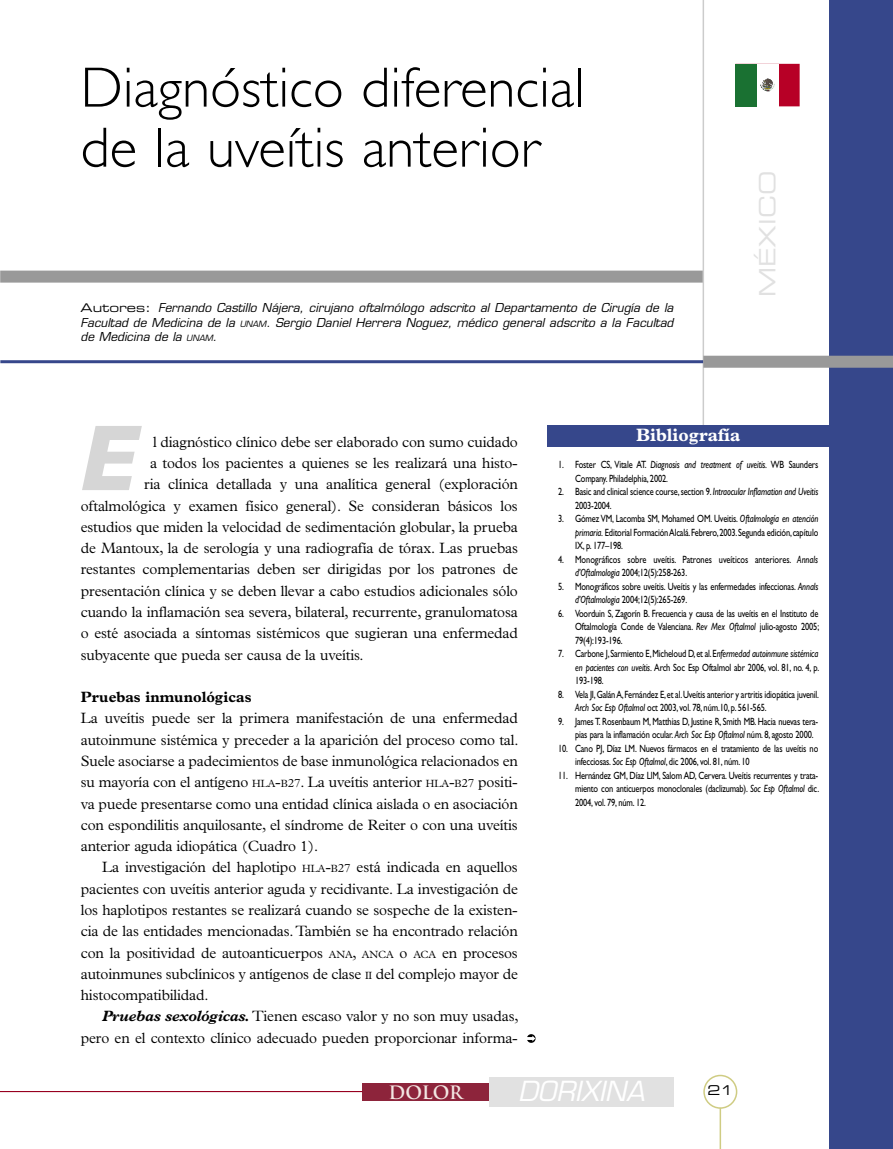
<style>
.page{position:relative;width:893px;height:1149px;background:#fff}
.page>*{position:absolute;margin:0;border:0;box-sizing:border-box;transform-origin:0 0}
.t1{font:italic 700 85.5px "Eurostile";color:#d6d6d6}
.t2{font:300 57px/60px "Gill Sans";color:#000}
.t3{font:italic 27px "Eurostile";color:#fff}
.t4{font:22.5px "Eurostile Extended Two";color:#e1e1e1}
.t5{font:700 18px "Plantin";color:#fff}
.t6{font:700 18px "Trajan";letter-spacing:-.005em;color:#f3e7e3}
.t7{font:300 15px/21.3px "Plantin";letter-spacing:-.01em;color:#000;text-align:justify}
.t8{font:700 15px "Plantin";color:#000}
.t9{font:13.5px "Eurostile Extended Two";color:#000}
.t10{font:italic 12px/14.4px "Eurostile";color:#000;text-align:justify}
.t11{font:10.5px/13.5px "Gill Sans";letter-spacing:-.02em;color:#000;scale:.8 1}
.s1{font-family:"Eurostile Extended Two";font-style:normal}
.s2{font-size:8.4px}
.s3{font-size:10.5px}
.s4{font-size:12px}
.s5{font-weight:700;font-style:italic}
.s6{font-style:italic}
</style>
<div class="page">
<div style="left:362px;top:1082px;width:127px;height:17px;background:#8d243b"></div>
<div style="left:489px;top:1076px;width:185px;height:29px;background:#e1e1e1"></div>
<hr style="left:0;top:1090px;width:362px;height:1px;background:#97001f">
<div style="left:703px;top:1074px;width:34px;height:34px;border:2px solid #cfcc83;border-radius:50%"></div>
<hr style="left:720px;top:1107px;width:1px;height:41px;background:#cfcc83">
<div style="left:0;top:270px;width:703px;height:12px;background:#999"></div>
<hr style="left:703px;top:0;width:1px;height:425px;background:#ccc">
<div style="left:829px;top:0;width:64px;height:1148px;background:#36478b"></div>
<hr style="left:0;top:360px;width:703px;height:3px;background:#36478b">
<div style="left:703px;top:355px;width:190px;height:12px;background:#999"></div>
<svg style="left:527px;top:1034px;width:9px;height:8px"></svg>
<svg style="left:735px;top:64px;width:65px;height:42px"></svg>
<div style="left:548px;top:425px;width:281px;height:21px;background:#36478b"></div>
<h2 class="t2" style="left:81px;top:58px;width:506px">Diagnóstico diferencial de la uveítis anterior</h2>
<p class="t10" style="left:81px;top:301px;width:594px"><span class="s1">Autores:</span> Fernando Castillo Nájera, cirujano oftalmólogo adscrito al Departamento de Cirugía de la Facultad de Medicina de la <span class="s2">UNAM</span>. Sergio Daniel Herrera Noguez, médico general adscrito a la Facultad de Medicina de la <span class="s2">UNAM</span>.</p>
<h3 class="t4" style="left:752px;top:297px;width:128px;rotate:-90deg">MÉXICO</h3>
<h1 class="t1" style="left:77px;top:405px;width:59px">E</h1>
<p class="t7" style="left:153px;top:431px;width:366px">l diagnóstico clínico debe ser elaborado con sumo cuidado</p>
<p class="t7" style="left:150px;top:452px;width:369px">a todos los pacientes a quienes se les realizará una histo-</p>
<p class="t7" style="left:144px;top:473px;width:375px">ria clínica detallada y una analítica general (exploración</p>
<p class="t7" style="left:81px;top:495px;width:439px">oftalmológica y examen físico general). Se consideran básicos los</p>
<p class="t7" style="left:81px;top:516px;width:439px">estudios que miden la velocidad de sedimentación globular, la prueba</p>
<p class="t7" style="left:81px;top:537px;width:439px">de Mantoux, la de serología y una radiografía de tórax. Las pruebas</p>
<p class="t7" style="left:81px;top:558px;width:439px">restantes complementarias deben ser dirigidas por los patrones de</p>
<p class="t7" style="left:81px;top:580px;width:439px">presentación clínica y se deben llevar a cabo estudios adicionales sólo</p>
<p class="t7" style="left:81px;top:601px;width:439px">cuando la inflamación sea severa, bilateral, recurrente, granulomatosa</p>
<p class="t7" style="left:81px;top:622px;width:439px">o esté asociada a síntomas sistémicos que sugieran una enfermedad</p>
<p class="t7" style="left:81px;top:643px;width:284px">subyacente que pueda ser causa de la uveítis.</p>
<p class="t8" style="left:81px;top:688px;width:172px">Pruebas inmunológicas</p>
<p class="t7" style="left:81px;top:707px;width:439px">La uveítis puede ser la primera manifestación de una enfermedad autoinmune sistémica y preceder a la aparición del proceso como tal.<br>Suele asociarse a padecimientos de base inmunológica relacionados en su mayoría con el antígeno <span class="s3">HLA</span>-<span class="s3">B</span><span class="s4">27</span>. La uveítis anterior <span class="s3">HLA</span>-<span class="s3">B</span><span class="s4">27</span> positi&shy;va puede presentarse como una entidad clínica aislada o en asociación con espondilitis anquilosante, el síndrome de Reiter o con una uveítis anterior aguda idiopática (Cuadro 1).</p>
<p class="t7" style="left:81px;top:856px;width:439px;text-indent:21px">La investigación del haplotipo <span class="s3">HLA</span>-<span class="s3">B</span><span class="s4">27</span> está indicada en aquellos pacientes con uveítis anterior aguda y recidivante. La investigación de los haplotipos restantes se realizará cuando se sospeche de la existen&shy;cia de las entidades mencionadas. También se ha encontrado relación con la positividad de autoanticuerpos <span class="s3">ANA</span>, <span class="s3">ANCA</span> o <span class="s3">ACA</span> en procesos autoinmunes subclínicos y antígenos de clase <span class="s3">II</span> del complejo mayor de histocompatibilidad.</p>
<p class="t7" style="left:81px;top:1005px;width:439px;text-align:right"><span class="s5">Pruebas sexológicas.</span> Tienen escaso valor y no son muy usadas, pero en el contexto clínico adecuado pueden proporcionar informa-</p>
<p class="t5" style="left:636px;top:424px;width:106px">Bibliografía</p>
<p class="t11" style="left:575px;top:457px;width:306px;text-indent:-17px">1. Foster CS, Vitale AT. <span class="s6">Diagnosis and treatment of uveitis.</span> WB Saunders<br>Company. Philadelphia, 2002.</p>
<p class="t11" style="left:575px;top:484px;width:306px;text-indent:-17px">2. Basic and clinical science course, section 9. <span class="s6">Intraocular Inflamation and Uveitis<br></span>2003-2004.</p>
<p class="t11" style="left:575px;top:511px;width:306px;text-align:justify;text-indent:-17px">3. Gómez VM, Lacomba SM, Mohamed OM. Uveitis. <span class="s6">Oftalmología en atención primaria.</span> Editorial Formación Alcalá. Febrero, 2003. Segunda edición, capítulo IX, p. 177–198.</p>
<p class="t11" style="left:575px;top:552px;width:305px;text-indent:-17px">4. Monográficos sobre uveítis. Patrones uveíticos anteriores. <span class="s6">Annals d’Oftalmologia</span> 2004;12(5):258-263.</p>
<p class="t11" style="left:575px;top:579px;width:306px;text-indent:-17px">5. Monográficos sobre uveítis. Uveítis y las enfermedades infeccionas. <span class="s6">Annals d’Oftalmologia</span> 2004;12(5):265-269.</p>
<p class="t11" style="left:575px;top:606px;width:307px;text-align:justify;text-indent:-17px">6. Voorduin S, Zagorín B. Frecuencia y causa de las uveítis en el Instituto de Oftalmología Conde de Valenciana. <span class="s6">Rev Mex Oftalmol</span> julio-agosto 2005; 79(4):193-196.</p>
<p class="t11" style="left:575px;top:646px;width:307px;text-align:justify;text-indent:-17px">7. Carbone J, Sarmiento E, Micheloud D, et al. E<span class="s6">nfermedad autoinmune sistémica en pacientes con uveítis.</span> Arch Soc Esp Oftalmol abr 2006, vol. 81, no. 4, p.<br>193-198.</p>
<p class="t11" style="left:575px;top:687px;width:307px;text-indent:-17px">8. Vela JI, Galán A, Fernández E, et al. Uveítis anterior y artritis idiopática juvenil.<br><span class="s6">Arch Soc Esp Oftalmol</span> oct 2003, vol. 78, núm.10, p. 561-565.</p>
<p class="t11" style="left:575px;top:714px;width:306px;text-indent:-17px">9. James T. Rosenbaum M, Matthias D, Justine R, Smith MB. Hacia nuevas tera&shy;pias para la inflamación ocular. <span class="s6">Arch Soc Esp Oftalmol</span> núm. 8, agosto 2000.</p>
<p class="t11" style="left:575px;top:741px;width:305px;text-indent:-17px">10. Cano PJ, Díaz LM. Nuevos fármacos en el tratamiento de las uveítis no infecciosas. <span class="s6">Soc Esp Oftalmol</span>, dic 2006, vol. 81, núm. 10</p>
<p class="t11" style="left:575px;top:768px;width:307px;text-align:justify;text-indent:-17px">11. Hernández GM, Díaz LlM, Salom AD, Cervera. Uveítis recurrentes y trata&shy;miento con anticuerpos monoclonales (daclizumab). <span class="s6">Soc Esp Oftalmol</span> dic.<br>2004, vol. 79, núm. 12.</p>
<p class="t6" style="left:388px;top:1081px;width:76px">DOLOR</p>
<h3 class="t3" style="left:518px;top:1074px;width:128px">DORIXINA</h3>
<p class="t9" style="left:707px;top:1080px;width:28px">21</p>
</div>
